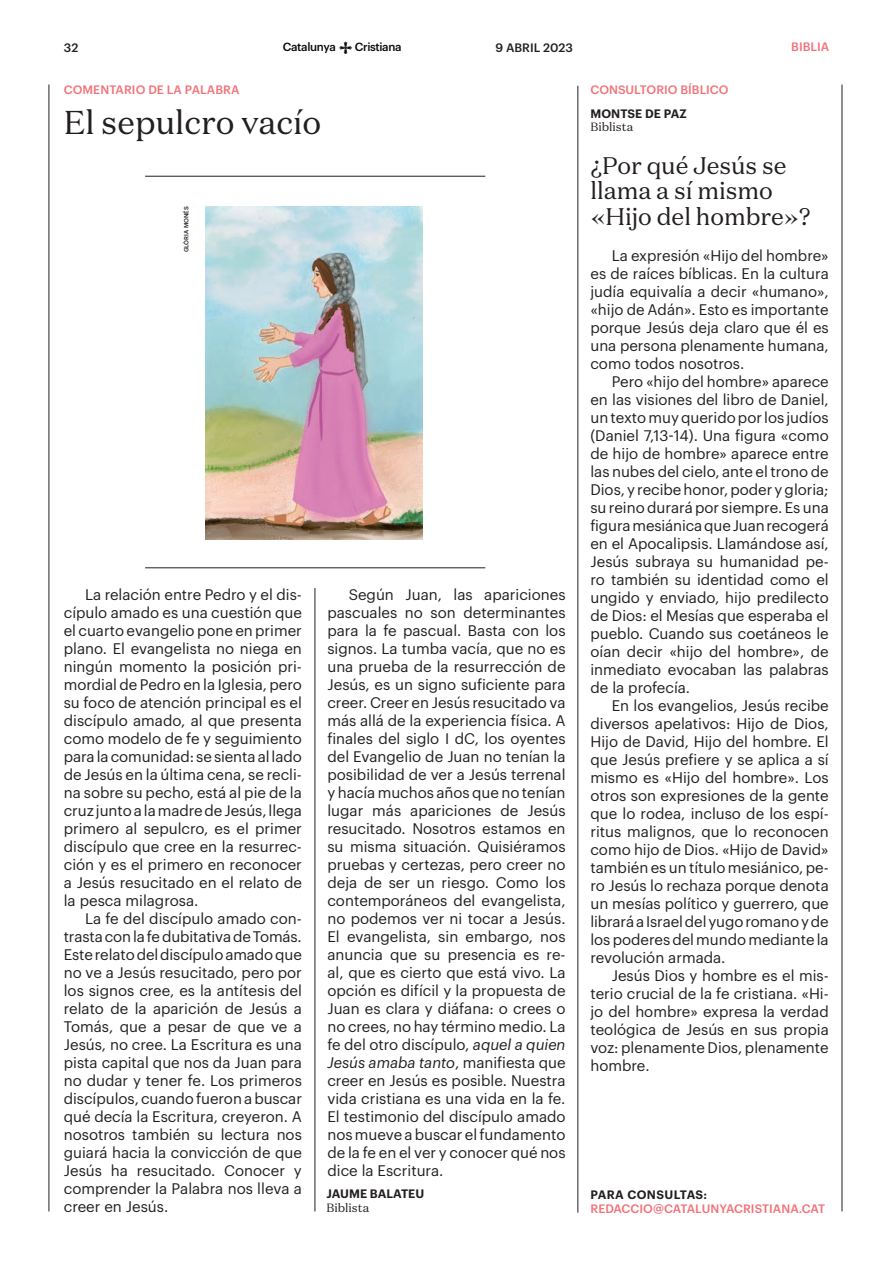
<style>
.page{position:relative;width:893px;height:1263px;background:#fff}
.page>*{position:absolute;margin:0;border:0;box-sizing:border-box;transform-origin:0 0}
.t1{font:33px "Domaine Text";color:#231f20}
.t2{font:24px/25.5px "Domaine Text";color:#231f20}
.t3{font:15px/18px "Graphik";color:#231f20;text-align:justify}
.t4{font:500 12px "Graphik";color:#f27278}
.t5{font:600 12px "Graphik";letter-spacing:.005em;color:#231f20}
.t6{font:12px "Domaine Text";color:#231f20}
.t7{font:600 12px "Graphik";letter-spacing:.025em;color:#231f20}
.t8{font:500 12px "Graphik";color:#231f20}
.t9{font:500 11.55px "Graphik";letter-spacing:-.03em;color:#07090c}
.t10{font:500 6px "Graphik";color:#231f20}
.s1{font-style:italic}
</style>
<div class="page">
<svg style="left:339px;top:42px;width:13px;height:12px"></svg>
<hr style="left:49px;top:85px;width:1px;height:1126px;background:#231f20">
<hr style="left:842px;top:85px;width:1px;height:1126px;background:#231f20">
<hr style="left:578px;top:86px;width:1px;height:1126px;background:#231f20">
<hr style="left:145px;top:567px;width:340px;height:1px;background:#231f20">
<hr style="left:145px;top:176px;width:340px;height:1px;background:#231f20">
<hr style="left:315px;top:588px;width:1px;height:623px;background:#231f20">
<img style="left:205px;top:206px;width:217px;height:334px">
<p class="t8" style="left:64px;top:38px;width:16px">32</p>
<p class="t9" style="left:283px;top:38px;width:54px">Catalunya</p>
<p class="t9" style="left:355px;top:38px;width:48px">Cristiana</p>
<p class="t8" style="left:495px;top:38px;width:79px">9 ABRIL 2023</p>
<p class="t4" style="left:64px;top:81px;width:177px">COMENTARIO DE LA PALABRA</p>
<p class="t4" style="left:590px;top:81px;width:140px">CONSULTORIO BÍBLICO</p>
<h1 class="t1" style="left:64px;top:101px;width:259px">El sepulcro vacío</h1>
<p class="t5" style="left:590px;top:104px;width:98px">MONTSE DE PAZ</p>
<p class="t6" style="left:590px;top:119px;width:44px">Biblista</p>
<p class="t4" style="left:791px;top:38px;width:39px">BIBLIA</p>
<p class="t10" style="left:182px;top:252px;width:48px;rotate:-90deg">GLÒRIA MONÉS</p>
<p class="t3" style="left:64px;top:585px;width:240px;text-indent:21px">La relación entre Pedro y el dis&shy;cípulo amado es una cuestión que el cuarto evangelio pone en primer plano. El evangelista no niega en ningún momento la posición pri&shy;mordial de Pedro en la Iglesia, pero su foco de atención principal es el discípulo amado, al que presenta como modelo de fe y seguimiento para la comunidad: se sienta al lado de Jesús en la última cena, se recli&shy;na sobre su pecho, está al pie de la cruz junto a la madre de Jesús, llega primero al sepulcro, es el primer discípulo que cree en la resurrec&shy;ción y es el primero en reconocer a Jesús resucitado en el relato de la pesca milagrosa.</p>
<p class="t3" style="left:64px;top:909px;width:240px;text-indent:21px">La fe del discípulo amado con&shy;trasta con la fe dubitativa de Tomás.<br>Este relato del discípulo amado que no ve a Jesús resucitado, pero por los signos cree, es la antítesis del relato de la aparición de Jesús a Tomás, que a pesar de que ve a Jesús, no cree. La Escritura es una pista capital que nos da Juan para no dudar y tener fe. Los primeros discípulos, cuando fueron a buscar qué decía la Escritura, creyeron. A nosotros también su lectura nos guiará hacia la convicción de que Jesús ha resucitado. Conocer y comprender la Palabra nos lleva a creer en Jesús.</p>
<p class="t3" style="left:327px;top:585px;width:240px;text-indent:21px">Según Juan, las apariciones pascuales no son determinantes para la fe pascual. Basta con los signos. La tumba vacía, que no es una prueba de la resurrección de Jesús, es un signo suficiente para creer. Creer en Jesús resucitado va más allá de la experiencia física. A finales del siglo I dC, los oyentes del Evangelio de Juan no tenían la posibilidad de ver a Jesús terrenal y hacía muchos años que no tenían lugar más apariciones de Jesús resucitado. Nosotros estamos en su misma situación. Quisiéramos pruebas y certezas, pero creer no deja de ser un riesgo. Como los contemporáneos del evangelista, no podemos ver ni tocar a Jesús.<br>El evangelista, sin embargo, nos anuncia que su presencia es re&shy;al, que es cierto que está vivo. La opción es difícil y la propuesta de Juan es clara y diáfana: o crees o no crees, no hay término medio. La fe del otro discípulo, <span class="s1">aquel a quien Jesús amaba tanto</span>, manifiesta que creer en Jesús es posible. Nuestra vida cristiana es una vida en la fe.<br>El testimonio del discípulo amado nos mueve a buscar el fundamento de la fe en el ver y conocer qué nos dice la Escritura.</p>
<p class="t5" style="left:326px;top:1184px;width:99px">JAUME BALATEU</p>
<p class="t6" style="left:326px;top:1200px;width:44px">Biblista</p>
<h2 class="t2" style="left:590px;top:152px;width:222px">¿Por qué Jesús se llama a sí mismo «Hijo del hombre»?</h2>
<p class="t3" style="left:590px;top:245px;width:240px;text-indent:21px">La expresión «Hijo del hombre» es de raíces bíblicas. En la cultura judía equivalía a decir «humano», «hijo de Adán». Esto es importante porque Jesús deja claro que él es una persona plenamente humana, como todos nosotros.</p>
<p class="t3" style="left:590px;top:371px;width:240px;text-indent:21px">Pero «hijo del hombre» aparece en las visiones del libro de Daniel, un texto muy querido por los judíos (Daniel 7,13-14). Una figura «como de hijo de hombre» aparece entre las nubes del cielo, ante el trono de Dios, y recibe honor, poder y gloria; su reino durará por siempre. Es una figura mesiánica que Juan recogerá en el Apocalipsis. Llamándose así, Jesús subraya su humanidad pe&shy;ro también su identidad como el ungido y enviado, hijo predilecto de Dios: el Mesías que esperaba el pueblo. Cuando sus coetáneos le oían decir «hijo del hombre», de inmediato evocaban las palabras de la profecía.</p>
<p class="t3" style="left:590px;top:695px;width:240px;text-indent:21px">En los evangelios, Jesús recibe diversos apelativos: Hijo de Dios, Hijo de David, Hijo del hombre. El que Jesús prefiere y se aplica a sí mismo es «Hijo del hombre». Los otros son expresiones de la gente que lo rodea, incluso de los espí&shy;ritus malignos, que lo reconocen como hijo de Dios. «Hijo de David» también es un título mesiánico, pe&shy;ro Jesús lo rechaza porque denota un mesías político y guerrero, que librará a Israel del yugo romano y de los poderes del mundo mediante la revolución armada.</p>
<p class="t3" style="left:590px;top:965px;width:240px;text-indent:21px">Jesús Dios y hombre es el mis&shy;terio crucial de la fe cristiana. «Hi&shy;jo del hombre» expresa la verdad teológica de Jesús en sus propia voz: plenamente Dios, plenamente hombre.</p>
<p class="t7" style="left:590px;top:1186px;width:118px">PARA CONSULTAS:</p>
<p class="t4" style="left:590px;top:1199px;width:236px">REDACCIO@CATALUNYACRISTIANA.CAT</p>
</div>
